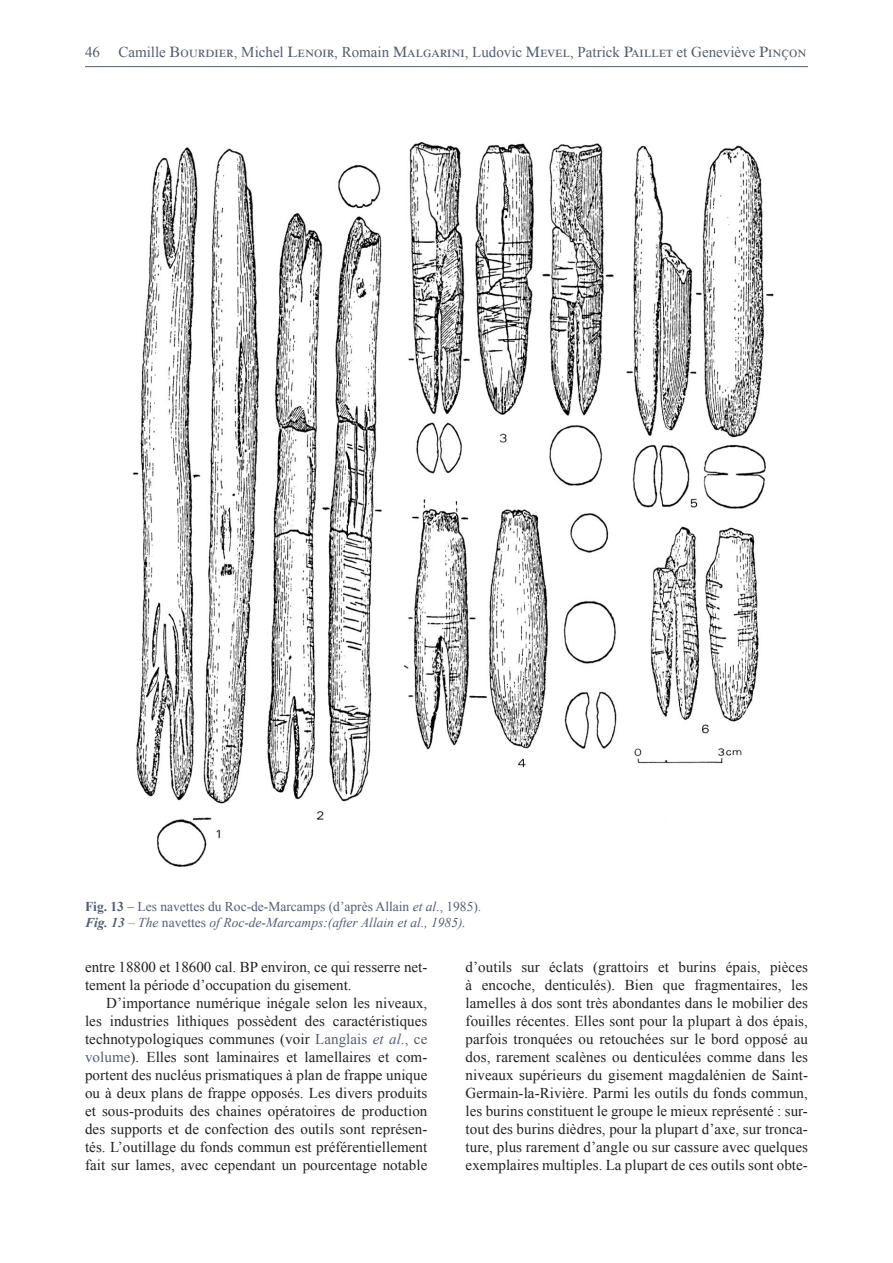
<style>
.page{position:relative;width:893px;height:1263px;background:#fff}
.page>*{position:absolute;margin:0;border:0;box-sizing:border-box;transform-origin:0 0}
.t1{font:15px/18px "Times New Roman";letter-spacing:.005em;color:#231f20;text-align:justify}
.t2{font:15px "Times New Roman";color:#535d72}
.Figures{font:13.5px "Times New Roman";color:#535d72}
.Figures-2{font:italic 13.5px "Times New Roman";color:#535d72}
.s1{font-family:"Times Ten Roman SC"}
.s2{font-weight:700}
.s3{font-style:italic}
.s4{font-style:normal}
.s5{color:#535d72}
.s6{font-style:italic;color:#535d72}
</style>
<div class="page">
<hr style="left:85px;top:66px;width:723px;height:1px;background:#535d72">
<img style="left:133px;top:142px;width:641px;height:725px">
<p class="t2" style="left:85px;top:42px;width:723px">46 Camille <span class="s1">Bourdier</span>, Michel <span class="s1">Lenoir</span>, Romain <span class="s1">Malgarini</span>, Ludovic <span class="s1">Mevel</span>, Patrick <span class="s1">Paillet</span> et Geneviève <span class="s1">Pinçon</span></p>
<p class="Figures" style="left:85px;top:897px;width:398px"><span class="s2">Fig. 13</span> – Les navettes du Roc-de-Marcamps (d’après Allain <span class="s3">et al.</span>, 1985).</p>
<p class="Figures-2" style="left:85px;top:913px;width:382px"><span class="s2">Fig. 13</span> – The <span class="s4">navettes</span> of Roc-de-Marcamps:(after Allain et al., 1985).</p>
<p class="t1" style="left:85px;top:958px;width:344px">entre 18800 et 18600 cal. BP environ, ce qui resserre net&shy;tement la période d’occupation du gisement.</p>
<p class="t1" style="left:85px;top:994px;width:344px;text-indent:21px">D’importance numérique inégale selon les niveaux, les industries lithiques possèdent des caractéristiques technotypologiques communes (voir <span class="s5">Langlais</span> <span class="s6">et al</span><span class="s5">., ce volume</span>). Elles sont laminaires et lamellaires et com&shy;portent des nucléus prismatiques à plan de frappe unique ou à deux plans de frappe opposés. Les divers produits et sous-produits des chaines opératoires de production des supports et de confection des outils sont représen&shy;tés. L’outillage du fonds commun est préférentiellement fait sur lames, avec cependant un pourcentage notable</p>
<p class="t1" style="left:466px;top:958px;width:344px">d’outils sur éclats (grattoirs et burins épais, pièces à encoche, denticulés). Bien que fragmentaires, les lamelles à dos sont très abondantes dans le mobilier des fouilles récentes. Elles sont pour la plupart à dos épais, parfois tronquées ou retouchées sur le bord opposé au dos, rarement scalènes ou denticulées comme dans les niveaux supérieurs du gisement magdalénien de Saint-Germain-la-Rivière. Parmi les outils du fonds commun, les burins constituent le groupe le mieux représenté : sur&shy;tout des burins dièdres, pour la plupart d’axe, sur tronca&shy;ture, plus rarement d’angle ou sur cassure avec quelques exemplaires multiples. La plupart de ces outils sont obte-</p>
</div>
